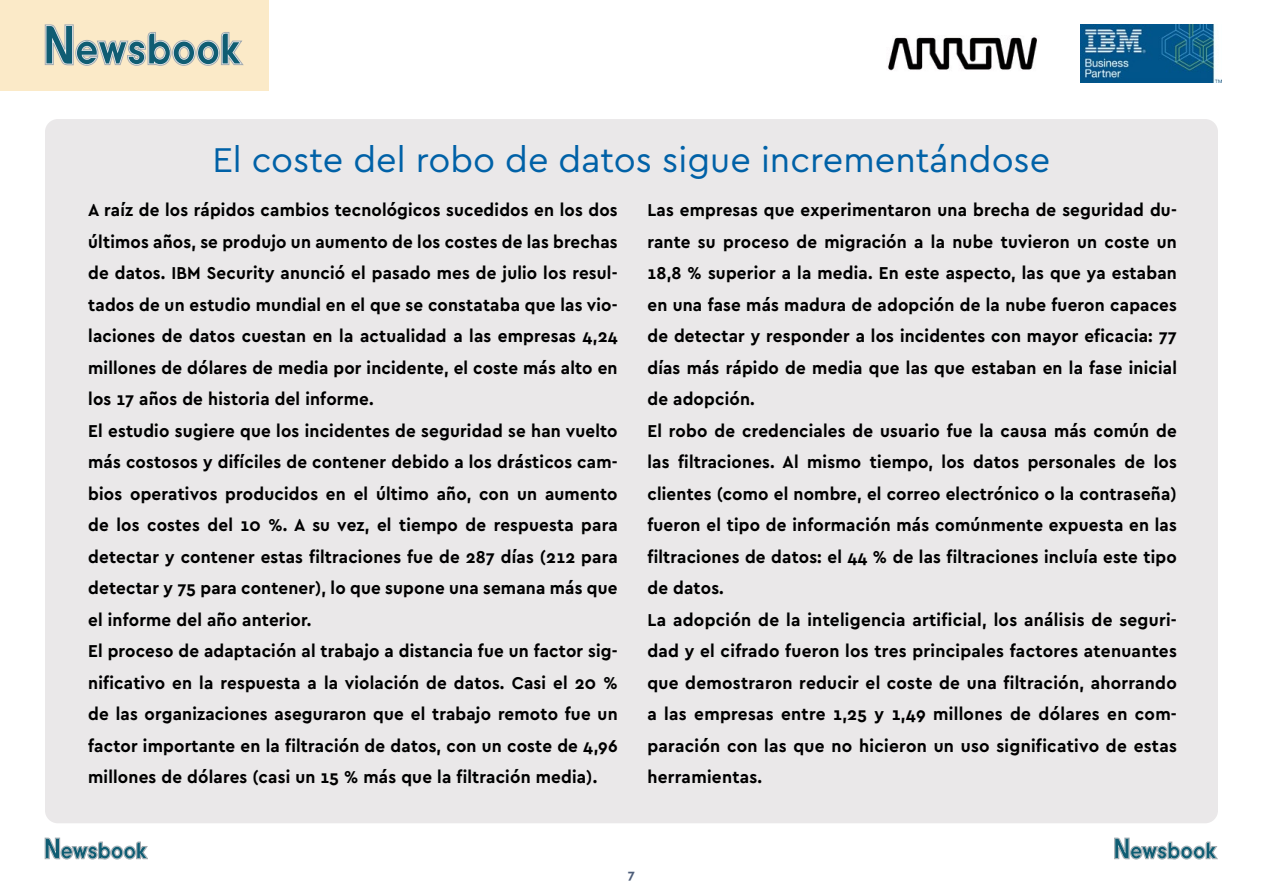
<style>
.page{position:relative;width:1263px;height:893px;background:#fff}
.page>*{position:absolute;margin:0;border:0;box-sizing:border-box;transform-origin:0 0}
.t1{font:36px "Cera Pro";color:#0061a7}
.t2{font:700 18px/31.5px "Cera Pro";letter-spacing:.01em;color:#000;scale:.95 1}
.t3{font:700 13.5px "Cera Pro";color:#4d5d79}
</style>
<div class="page">
<div style="left:0;top:0;width:268px;height:90px;background:#fbeac8"></div>
<svg style="left:45px;top:25px;width:198px;height:41px"></svg>
<svg style="left:45px;top:838px;width:103px;height:21px"></svg>
<svg style="left:1114px;top:838px;width:103px;height:21px"></svg>
<img style="left:1081px;top:25px;width:140px;height:58px">
<img style="left:888px;top:37px;width:149px;height:34px">
<div style="left:45px;top:119px;width:1173px;height:704px;background:#eae8e9;border-radius:13px"></div>
<h1 class="t1" style="left:212px;top:136px;width:839px">El coste del robo de datos sigue incrementándose</h1>
<p class="t2" style="left:88px;top:193px;width:559px">A raíz de los rápidos cambios tecnológicos sucedidos en los dos últimos años, se produjo un aumento de los costes de las brechas de datos. IBM Security anunció el pasado mes de julio los resul&shy;tados de un estudio mundial en el que se constataba que las vio&shy;laciones de datos cuestan en la actualidad a las empresas 4,24 millones de dólares de media por incidente, el coste más alto en los 17 años de historia del informe.<br>El estudio sugiere que los incidentes de seguridad se han vuelto más costosos y difíciles de contener debido a los drásticos cam&shy;bios operativos producidos en el último año, con un aumento de los costes del 10 %. A su vez, el tiempo de respuesta para detectar y contener estas filtraciones fue de 287 días (212 para detectar y 75 para contener), lo que supone una semana más que el informe del año anterior.<br>El proceso de adaptación al trabajo a distancia fue un factor sig&shy;nificativo en la respuesta a la violación de datos. Casi el 20 % de las organizaciones aseguraron que el trabajo remoto fue un factor importante en la filtración de datos, con un coste de 4,96 millones de dólares (casi un 15 % más que la filtración media).</p>
<p class="t2" style="left:647px;top:193px;width:559px">Las empresas que experimentaron una brecha de seguridad du&shy;rante su proceso de migración a la nube tuvieron un coste un 18,8 % superior a la media. En este aspecto, las que ya estaban en una fase más madura de adopción de la nube fueron capaces de detectar y responder a los incidentes con mayor eficacia: 77 días más rápido de media que las que estaban en la fase inicial de adopción.<br>El robo de credenciales de usuario fue la causa más común de las filtraciones. Al mismo tiempo, los datos personales de los clientes (como el nombre, el correo electrónico o la contraseña) fueron el tipo de información más comúnmente expuesta en las filtraciones de datos: el 44 % de las filtraciones incluía este tipo de datos.<br>La adopción de la inteligencia artificial, los análisis de seguri&shy;dad y el cifrado fueron los tres principales factores atenuantes que demostraron reducir el coste de una filtración, ahorrando a las empresas entre 1,25 y 1,49 millones de dólares en com&shy;paración con las que no hicieron un uso significativo de estas herramientas.</p>
<p class="t3" style="left:628px;top:865px;width:9px">7</p>
</div>
